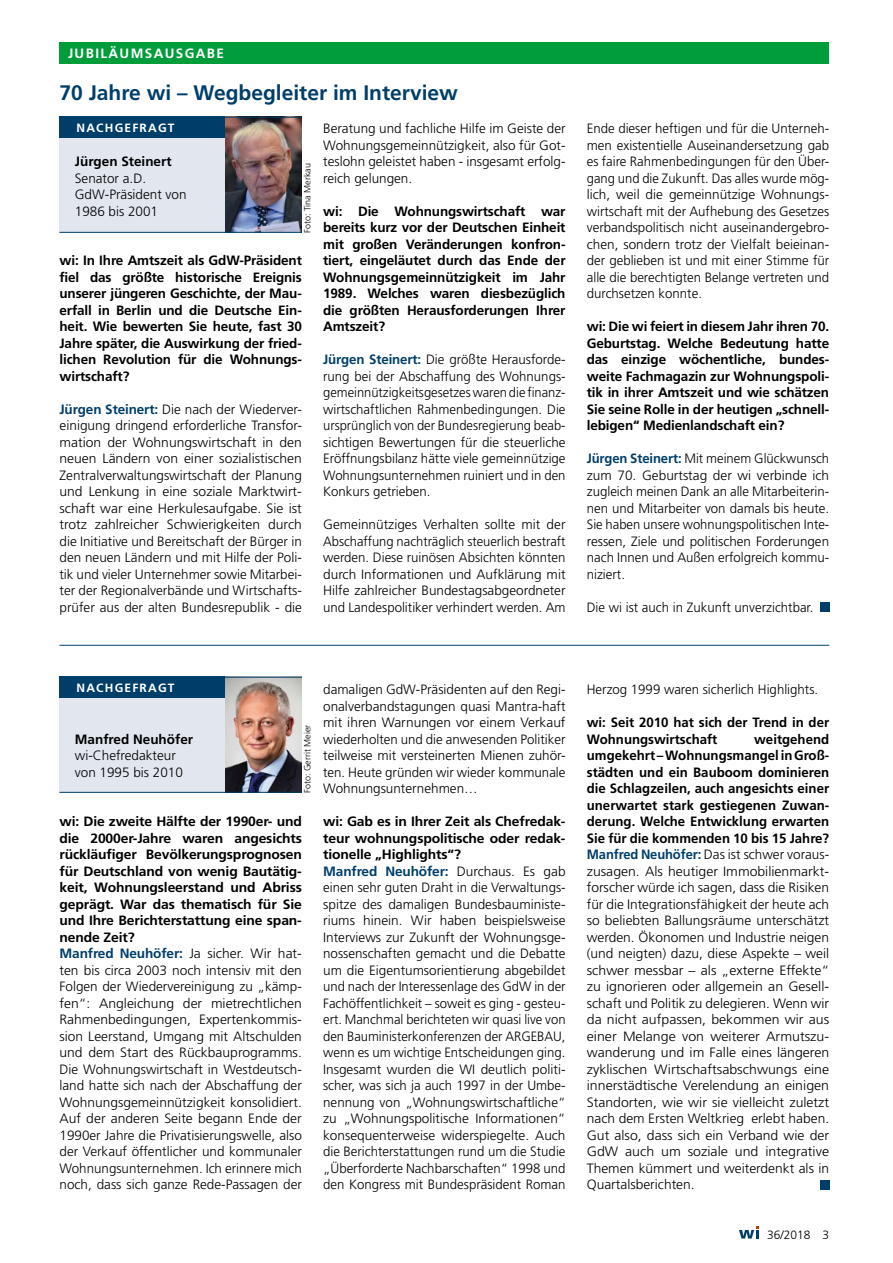
<style>
.page{position:relative;width:893px;height:1263px;background:#fff}
.page>*{position:absolute;margin:0;border:0;box-sizing:border-box;transform-origin:0 0}
.t1{font:700 21px "Frutiger";color:#003e6a}
.t2{font:300 13.5px/16.5px "Frutiger";color:#000;text-align:justify}
.t3{font:700 13.5px/16.5px "Frutiger";letter-spacing:-.01em;color:#000;text-align:justify}
.t4{font:700 13.5px "Frutiger";letter-spacing:.1em;color:#fff}
.t5{font:700 12px "Frutiger";letter-spacing:.1em;color:#fff}
.t6{font:300 12px "Frutiger";color:#000}
.t7{font:300 9px "Frutiger";color:#000}
.s1{font-weight:700;color:#003e6a}
.s2{font-weight:700}
</style>
<div class="page">
<div style="left:60px;top:43px;width:769px;height:21px;background:#009d3a"></div>
<div style="left:820px;top:602px;width:9px;height:10px;background:#003e6a"></div>
<div style="left:820px;top:1180px;width:9px;height:9px;background:#003e6a"></div>
<hr style="left:60px;top:645px;width:769px;height:1px;background:#003e6a">
<div style="left:60px;top:117px;width:242px;height:115px;background:#e1e6ef"></div>
<div style="left:60px;top:117px;width:242px;height:21px;background:#003e6a"></div>
<img style="left:225px;top:118px;width:77px;height:114px">
<hr style="left:60px;top:232px;width:242px;height:1px;background:#003e6a">
<div style="left:60px;top:677px;width:242px;height:115px;background:#e1e6ef"></div>
<div style="left:60px;top:677px;width:242px;height:21px;background:#003e6a"></div>
<img style="left:225px;top:678px;width:77px;height:114px">
<hr style="left:60px;top:792px;width:242px;height:1px;background:#003e6a">
<svg style="left:739px;top:1226px;width:20px;height:12px"></svg>
<p class="t4" style="left:68px;top:46px;width:157px">JUBILÄUMSAUSGABE</p>
<h1 class="t1" style="left:60px;top:81px;width:400px">70 Jahre wi – Wegbegleiter im Interview</h1>
<p class="t5" style="left:77px;top:121px;width:99px">NACHGEFRAGT</p>
<p class="t3" style="left:75px;top:153px;width:98px">Jürgen Steinert</p>
<p class="t2" style="left:75px;top:170px;width:113px;text-align:left">Senator a.D.<br>GdW-Präsident von<br>1986 bis 2001</p>
<p class="t7" style="left:302px;top:233px;width:72px;rotate:-90deg">Foto: Tina Merkau</p>
<p class="t3" style="left:60px;top:252px;width:244px">wi: In Ihre Amtszeit als GdW-Präsident fiel das größte historische Ereignis unserer jüngeren Geschichte, der Mau&shy;erfall in Berlin und die Deutsche Ein&shy;heit. Wie bewerten Sie heute, fast 30<br>Jahre später, die Auswirkung der fried&shy;lichen Revolution für die Wohnungs&shy;wirtschaft?</p>
<p class="t2" style="left:60px;top:401px;width:244px"><span class="s1">Jürgen Steinert:</span> Die nach der Wiederver&shy;einigung dringend erforderliche Transfor&shy;mation der Wohnungswirtschaft in den neuen Ländern von einer sozialistischen Zentralverwaltungswirtschaft der Planung und Lenkung in eine soziale Marktwirt&shy;schaft war eine Herkulesaufgabe. Sie ist trotz zahlreicher Schwierigkeiten durch die Initiative und Bereitschaft der Bürger in den neuen Ländern und mit Hilfe der Poli&shy;tik und vieler Unternehmer sowie Mitarbei&shy;ter der Regionalverbände und Wirtschafts&shy;prüfer aus der alten Bundesrepublik - die</p>
<p class="t2" style="left:323px;top:121px;width:244px">Beratung und fachliche Hilfe im Geiste der Wohnungsgemeinnützigkeit, also für Got&shy;teslohn geleistet haben - insgesamt erfolg&shy;reich gelungen.</p>
<p class="t3" style="left:323px;top:203px;width:244px">wi: Die Wohnungswirtschaft war bereits kurz vor der Deutschen Einheit mit großen Veränderungen konfron&shy;tiert, eingeläutet durch das Ende der Wohnungsgemeinnützigkeit im Jahr 1989. Welches waren diesbezüglich die größten Herausforderungen Ihrer Amtszeit?</p>
<p class="t2" style="left:323px;top:352px;width:244px"><span class="s1">Jürgen Steinert:</span> Die größte Herausforde&shy;rung bei der Abschaffung des Wohnungs&shy;gemeinnützigkeitsgesetzes waren die finanz&shy;wirtschaftlichen Rahmenbedingungen. Die ursprünglich von der Bundesregierung beab&shy;sichtigen Bewertungen für die steuerliche Eröffnungsbilanz hätte viele gemeinnützige Wohnungsunternehmen ruiniert und in den Konkurs getrieben.</p>
<p class="t2" style="left:323px;top:517px;width:244px">Gemeinnütziges Verhalten sollte mit der Abschaffung nachträglich steuerlich bestraft werden. Diese ruinösen Absichten könnten durch Informationen und Aufklärung mit Hilfe zahlreicher Bundestagsabgeordneter und Landespolitiker verhindert werden. Am</p>
<p class="t2" style="left:587px;top:121px;width:244px">Ende dieser heftigen und für die Unterneh&shy;men existentielle Auseinandersetzung gab es faire Rahmenbedingungen für den Über&shy;gang und die Zukunft. Das alles wurde mög&shy;lich, weil die gemeinnützige Wohnungs&shy;wirtschaft mit der Aufhebung des Gesetzes verbandspolitisch nicht auseinandergebro&shy;chen, sondern trotz der Vielfalt beieinan&shy;der geblieben ist und mit einer Stimme für alle die berechtigten Belange vertreten und durchsetzen konnte.</p>
<p class="t3" style="left:587px;top:318px;width:244px">wi: Die wi feiert in diesem Jahr ihren 70.<br>Geburtstag. Welche Bedeutung hatte das einzige wöchentliche, bundes&shy;weite Fachmagazin zur Wohnungspoli&shy;tik in ihrer Amtszeit und wie schätzen Sie seine Rolle in der heutigen „schnell&shy;lebigen“ Medienlandschaft ein?</p>
<p class="t2" style="left:587px;top:451px;width:244px"><span class="s1">Jürgen Steinert:</span> Mit meinem Glückwunsch zum 70. Geburtstag der wi verbinde ich zugleich meinen Dank an alle Mitarbeiterin&shy;nen und Mitarbeiter von damals bis heute.<br>Sie haben unsere wohnungspolitischen Inte&shy;ressen, Ziele und politischen Forderungen nach Innen und Außen erfolgreich kommu&shy;niziert.</p>
<p class="t2" style="left:587px;top:599px;width:228px">Die wi ist auch in Zukunft unverzichtbar.</p>
<p class="t5" style="left:77px;top:681px;width:99px">NACHGEFRAGT</p>
<p class="t3" style="left:75px;top:731px;width:120px">Manfred Neuhöfer</p>
<p class="t2" style="left:75px;top:748px;width:110px">wi-Chefredakteur von 1995 bis 2010</p>
<p class="t7" style="left:302px;top:793px;width:70px;rotate:-90deg">Foto: Gerrit Meier</p>
<p class="t2" style="left:60px;top:814px;width:244px;text-align:left"><span class="s2">wi: Die zweite Hälfte der 1990er- und die 2000er-Jahre waren angesichts rückläufiger Bevölkerungsprognosen für Deutschland von wenig Bautätig&shy;keit, Wohnungsleerstand und Abriss geprägt. War das thematisch für Sie und Ihre Berichterstattung eine span&shy;nende Zeit?<br></span><span class="s1">Manfred Neuhöfer:</span> Ja sicher. Wir hat&shy;ten bis circa 2003 noch intensiv mit den Folgen der Wiedervereinigung zu „kämp&shy;fen“: Angleichung der mietrechtlichen Rahmenbedingungen, Expertenkommis&shy;sion Leerstand, Umgang mit Altschulden und dem Start des Rückbauprogramms.<br>Die Wohnungswirtschaft in Westdeutsch&shy;land hatte sich nach der Abschaffung der Wohnungsgemeinnützigkeit konsolidiert.<br>Auf der anderen Seite begann Ende der 1990er Jahre die Privatisierungswelle, also der Verkauf öffentlicher und kommunaler Wohnungsunternehmen. Ich erinnere mich noch, dass sich ganze Rede-Passagen der</p>
<p class="t2" style="left:323px;top:682px;width:244px">damaligen GdW-Präsidenten auf den Regi&shy;onalverbandstagungen quasi Mantra-haft mit ihren Warnungen vor einem Verkauf wiederholten und die anwesenden Politiker teilweise mit versteinerten Mienen zuhör&shy;ten. Heute gründen wir wieder kommunale Wohnungsunternehmen…</p>
<p class="t2" style="left:323px;top:814px;width:244px;text-align:left"><span class="s2">wi: Gab es in Ihrer Zeit als Chefredak&shy;teur wohnungspolitische oder redak&shy;tionelle „Highlights“?<br></span><span class="s1">Manfred Neuhöfer:</span> Durchaus. Es gab einen sehr guten Draht in die Verwaltungs&shy;spitze des damaligen Bundesbauministe&shy;riums hinein. Wir haben beispielsweise Interviews zur Zukunft der Wohnungsge&shy;nossenschaften gemacht und die Debatte um die Eigentumsorientierung abgebildet und nach der Interessenlage des GdW in der Fachöffentlichkeit – soweit es ging - gesteu&shy;ert. Manchmal berichteten wir quasi live von den Bauministerkonferenzen der ARGEBAU, wenn es um wichtige Entscheidungen ging.<br>Insgesamt wurden die WI deutlich politi&shy;scher, was sich ja auch 1997 in der Umbe&shy;nennung von „Wohnungswirtschaftliche“ zu „Wohnungspolitische Informationen“ konsequenterweise widerspiegelte. Auch die Berichterstattungen rund um die Studie „Überforderte Nachbarschaften“ 1998 und den Kongress mit Bundespräsident Roman</p>
<p class="t2" style="left:587px;top:682px;width:233px">Herzog 1999 waren sicherlich Highlights.</p>
<p class="t3" style="left:587px;top:714px;width:244px">wi: Seit 2010 hat sich der Trend in der<br>Wohnungswirtschaft</p>
<p class="t2" style="left:587px;top:731px;width:244px;text-indent:167px"><span class="s2">weitgehend umgekehrt – Wohnungsmangel in Groß&shy;städten und ein Bauboom dominieren die Schlagzeilen, auch angesichts einer unerwartet stark gestiegenen Zuwan&shy;derung. Welche Entwicklung erwarten Sie für die kommenden 10 bis 15 Jahre?<br></span><span class="s1">Manfred Neuhöfer:</span> Das ist schwer voraus&shy;zusagen. Als heutiger Immobilienmarkt&shy;forscher würde ich sagen, dass die Risiken für die Integrationsfähigkeit der heute ach so beliebten Ballungsräume unterschätzt werden. Ökonomen und Industrie neigen (und neigten) dazu, diese Aspekte – weil schwer messbar – als „externe Effekte“ zu ignorieren oder allgemein an Gesell&shy;schaft und Politik zu delegieren. Wenn wir da nicht aufpassen, bekommen wir aus einer Melange von weiterer Armutszu&shy;wanderung und im Falle eines längeren zyklischen Wirtschaftsabschwungs eine innerstädtische Verelendung an einigen Standorten, wie wir sie vielleicht zuletzt nach dem Ersten Weltkrieg erlebt haben.<br>Gut also, dass sich ein Verband wie der GdW auch um soziale und integrative Themen kümmert und weiterdenkt als in Quartalsberichten.</p>
<p class="t6" style="left:767px;top:1227px;width:64px">36/2018 3</p>
</div>
